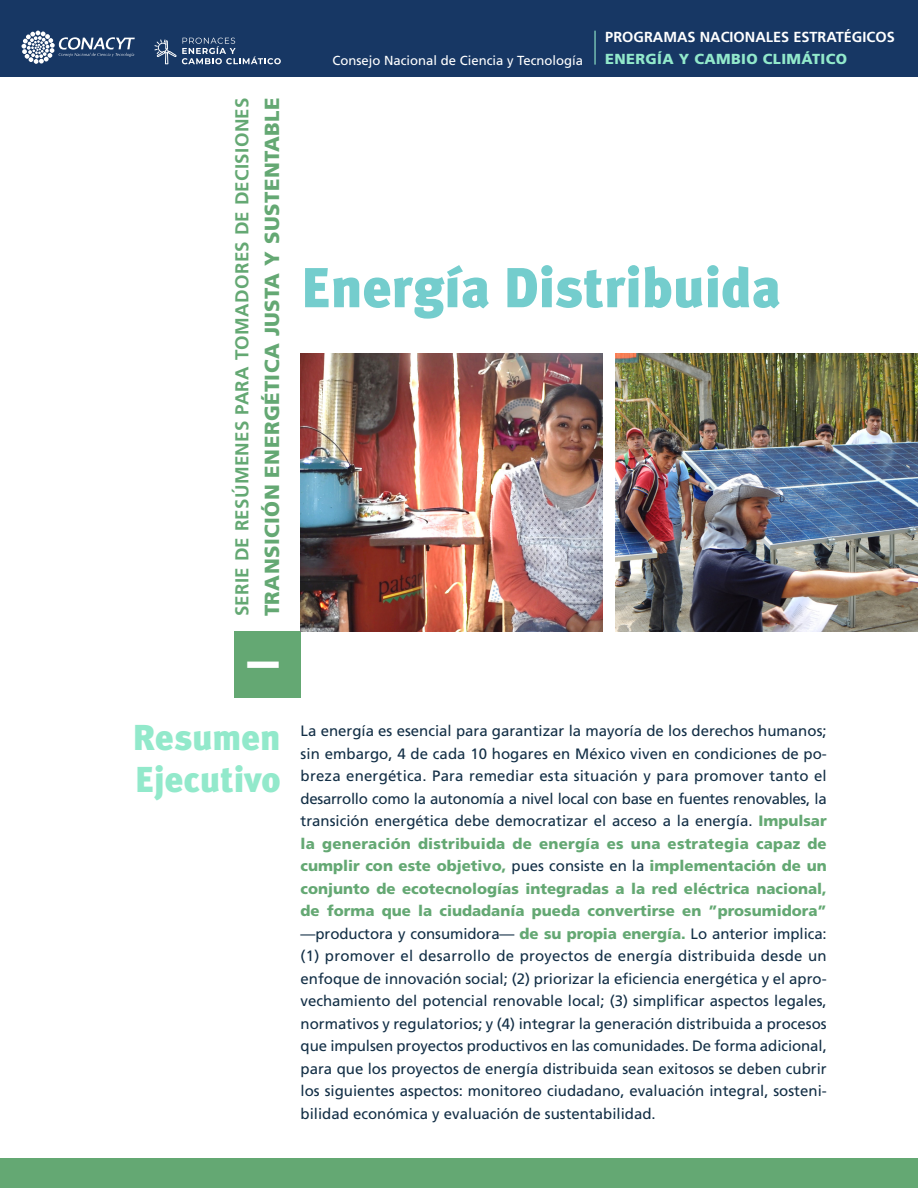
<style>
.page{position:relative;width:918px;height:1188px;background:#fff}
.page>*{position:absolute;margin:0;border:0;box-sizing:border-box;transform-origin:0 0}
.t1{font:900 56.25px "Meta Plus";color:#74cdcd}
.t2{font:700 45px "Frutiger LT Std";color:#fff}
.t3{font:900 36px/42px "Meta Plus";color:#92e9cb}
.t4{font:900 20.4px "Frutiger LT Std";letter-spacing:.02em;color:#64a873}
.t5{font:700 18.75px "Frutiger LT Std";letter-spacing:.02em;color:#64a873}
.F_TB_Resumen{font:15px/22.5px "Frutiger LT Std";color:#132f46;text-align:justify}
.t6{font:700 14.55px "Frutiger LT Std";color:#fff}
.t7{font:900 14.55px "Frutiger LT Std";letter-spacing:.025em;color:#92e9cb}
.t8{font:13.05px "Frutiger LT Std";color:#fff}
.s1{font-weight:900;color:#64a873}
</style>
<div class="page">
<div style="left:0;top:1159px;width:918px;height:29px;background:#64a873"></div>
<div style="left:0;top:0;width:918px;height:77px;background:#173764"></div>
<hr style="left:594px;top:31px;width:2px;height:34px;background:#92e9cb">
<svg style="left:22px;top:31px;width:113px;height:33px"></svg>
<svg style="left:154px;top:38px;width:127px;height:26px"></svg>
<div style="left:234px;top:631px;width:66px;height:66px;background:#64a873"></div>
<img style="left:301px;top:353px;width:302px;height:278px">
<img style="left:616px;top:353px;width:302px;height:278px">
<p class="t5" style="left:231px;top:616px;width:520px;rotate:-90deg">SERIE DE RESÚMENES PARA TOMADORES DE DECISIONES</p>
<p class="t4" style="left:260px;top:616px;width:520px;rotate:-90deg">TRANSICIÓN ENERGÉTICA JUSTA Y SUSTENTABLE</p>
<p class="t2" style="left:237px;top:671px;width:14px;rotate:-90deg">I</p>
<p class="t8" style="left:332px;top:52px;width:252px">Consejo Nacional de Ciencia y Tecnología</p>
<p class="t6" style="left:605px;top:28px;width:291px">PROGRAMAS NACIONALES ESTRATÉGICOS</p>
<p class="t7" style="left:605px;top:50px;width:243px">ENERGÍA Y CAMBIO CLIMÁTICO</p>
<p class="t1" style="left:301px;top:255px;width:482px">Energía Distribuida</p>
<p class="t3" style="left:133px;top:717px;width:149px">Resumen<br>Ejecutivo</p>
<p class="F_TB_Resumen" style="left:301px;top:720px;width:528px">La energía es esencial para garantizar la mayoría de los derechos humanos; sin embargo, 4 de cada 10 hogares en México viven en condiciones de po&shy;breza energética. Para remediar esta situación y para promover tanto el desarrollo como la autonomía a nivel local con base en fuentes renovables, la transición energética debe democratizar el acceso a la energía. <span class="s1">Impulsar la generación distribuida de energía es una estrategia capaz de cumplir con este objetivo,</span> pues consiste en la <span class="s1">implementación de un conjunto de ecotecnologías integradas a la red eléctrica nacional, de forma que la ciudadanía pueda convertirse en ”prosumidora” </span>—productora y consumidora— <span class="s1">de su propia energía.</span> Lo anterior implica: (1) promover el desarrollo de proyectos de energía distribuida desde un enfoque de innovación social; (2) priorizar la eficiencia energética y el apro&shy;vechamiento del potencial renovable local; (3) simplificar aspectos legales, normativos y regulatorios; y (4) integrar la generación distribuida a procesos que impulsen proyectos productivos en las comunidades. De forma adicional, para que los proyectos de energía distribuida sean exitosos se deben cubrir los siguientes aspectos: monitoreo ciudadano, evaluación integral, sosteni&shy;bilidad económica y evaluación de sustentabilidad.</p>
</div>
